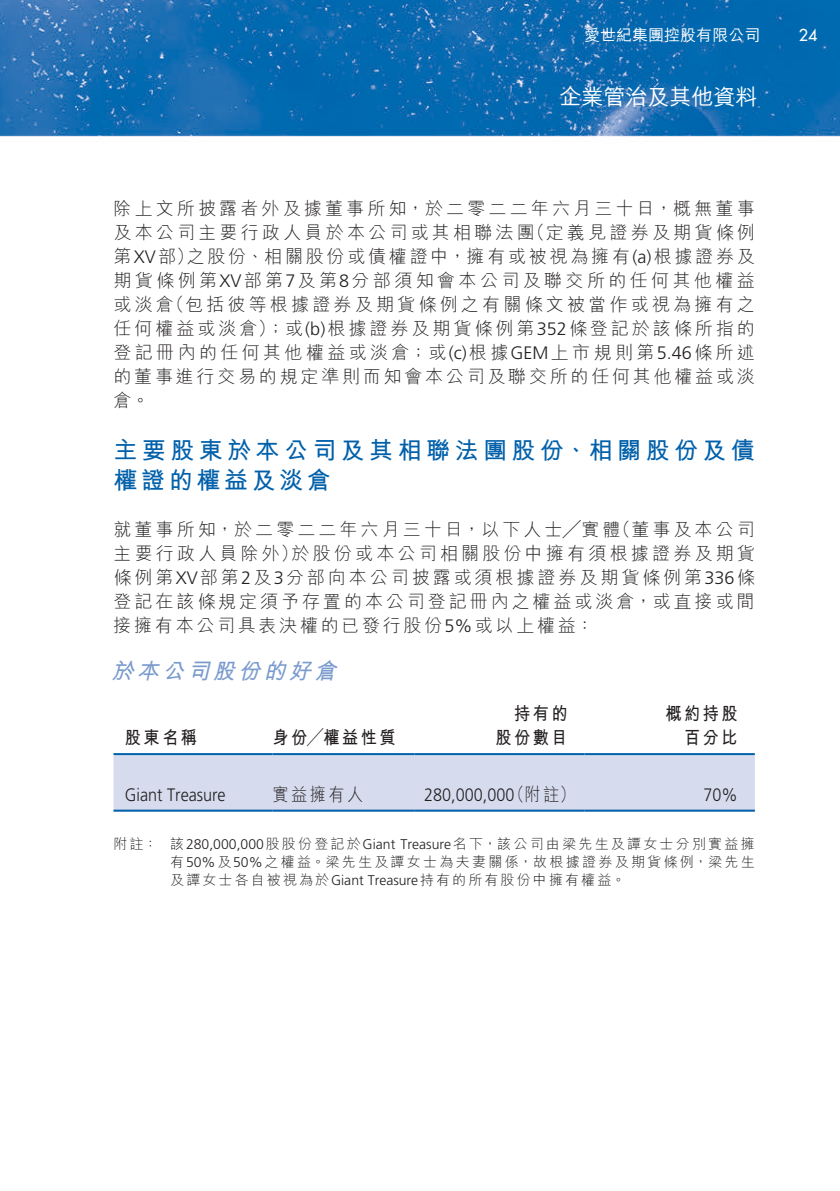
<style>
.page{position:relative;width:840px;height:1191px;background:#fff}
.page>*{position:absolute;margin:0;border:0;box-sizing:border-box;transform-origin:0 0}
._01_Heading_1{font:700 24px/30px "M Hei HK";letter-spacing:.185em;color:#0060aa}
.t1{font:500 22px "M Hei HK";color:#fff}
._02_Heading_2{font:italic 700 22px "M Hei HK";color:#7a9bcd}
._00_Body_text{font:300 18px/24px "M Hei HK";letter-spacing:.155em;color:#231f20;text-align:justify}
._50_Table_Body{font:300 18px "Frutiger LT Std";color:#231f20;scale:.9 1}
._50_Table_Body-2{font:700 18px "M Hei HK";letter-spacing:.15em;color:#231f20;scale:.9 1}
._50_Table_Body-3{font:300 18px "M Hei HK";letter-spacing:.15em;color:#231f20;scale:.9 1}
.t2{font:500 16px "M Hei HK";color:#fff}
.t3{font:500 16px "Futura Std";color:#fff}
._10_Notes_text{font:300 14px/18px "M Hei HK";letter-spacing:.155em;color:#231f20;text-align:justify}
.s1{font-family:"Frutiger LT Std"}
.s2{font-family:"M Hei HK"}
</style>
<div class="page">
<img style="left:0;top:0;width:839px;height:812px">
<div style="left:113px;top:755px;width:641px;height:54px;background:#d6dcee"></div>
<hr style="left:113px;top:753px;width:159px;height:2px;background:#0060aa">
<hr style="left:272px;top:753px;width:142px;height:2px;background:#0060aa">
<hr style="left:414px;top:753px;width:170px;height:2px;background:#0060aa">
<hr style="left:584px;top:753px;width:170px;height:2px;background:#0060aa">
<hr style="left:113px;top:809px;width:159px;height:2px;background:#0060aa">
<hr style="left:272px;top:809px;width:142px;height:2px;background:#0060aa">
<hr style="left:414px;top:809px;width:170px;height:2px;background:#0060aa">
<hr style="left:584px;top:809px;width:170px;height:2px;background:#0060aa">
<p class="t2" style="left:584px;top:23px;width:177px">愛世紀集團控股有限公司</p>
<p class="t3" style="left:798px;top:25px;width:20px">24</p>
<p class="t1" style="left:559px;top:81px;width:199px">企業管治及其他資料</p>
<p class="_00_Body_text" style="left:113px;top:196px;width:642px">除上文所披露者外及據董事所知，於二零二二年六月三十日，概無董事及本公司主要行政人員於本公司或其相聯法團（定義見證券及期貨條例第<span class="s1">XV</span>部）之股份、相關股份或債權證中，擁有或被視為擁有<span class="s1">(a)</span>根據證券及期貨條例第<span class="s1">XV</span>部第<span class="s1">7</span>及第<span class="s1">8</span>分部須知會本公司及聯交所的任何其他權益或淡倉（包括彼等根據證券及期貨條例之有關條文被當作或視為擁有之任何權益或淡倉）；或<span class="s1">(b)</span>根據證券及期貨條例第<span class="s1">352</span>條登記於該條所指的登記冊內的任何其他權益或淡倉；或<span class="s1">(c)</span>根據<span class="s1">GEM</span>上市規則第<span class="s1">5.46</span>條所述的董事進行交易的規定準則而知會本公司及聯交所的任何其他權益或淡倉。</p>
<p class="_01_Heading_1" style="left:113px;top:433px;width:642px">主要股東於本公司及其相聯法團股份、相關股份及債權證的權益及淡倉</p>
<p class="_00_Body_text" style="left:113px;top:517px;width:642px">就董事所知，於二零二二年六月三十日，以下人士╱實體（董事及本公司主要行政人員除外）於股份或本公司相關股份中擁有須根據證券及期貨條例第<span class="s1">XV</span>部第<span class="s1">2</span>及<span class="s1">3</span>分部向本公司披露或須根據證券及期貨條例第<span class="s1">336</span>條登記在該條規定須予存置的本公司登記冊內之權益或淡倉，或直接或間接擁有本公司具表決權的已發行股份<span class="s1">5%</span>或以上權益：</p>
<p class="_02_Heading_2" style="left:111px;top:654px;width:232px">於本公司股份的好倉</p>
<p class="_50_Table_Body-2" style="left:125px;top:724px;width:82px">股東名稱</p>
<p class="_50_Table_Body-2" style="left:272px;top:724px;width:138px">身份╱權益性質</p>
<p class="_50_Table_Body-2" style="left:513px;top:700px;width:61px">持有的</p>
<p class="_50_Table_Body-2" style="left:495px;top:724px;width:82px">股份數目</p>
<p class="_50_Table_Body-2" style="left:665px;top:700px;width:82px">概約持股</p>
<p class="_50_Table_Body-2" style="left:684px;top:724px;width:61px">百分比</p>
<p class="_50_Table_Body" style="left:125px;top:784px;width:113px">Giant Treasure</p>
<p class="_50_Table_Body-3" style="left:272px;top:785px;width:102px">實益擁有人</p>
<p class="_50_Table_Body" style="left:424px;top:784px;width:170px">280,000,000<span class="s2">（附註）</span></p>
<p class="_50_Table_Body" style="left:703px;top:784px;width:40px">70%</p>
<p class="_10_Notes_text" style="left:170px;top:834px;width:585px;text-indent:-57px">附註： 該<span class="s1">280,000,000</span>股股份登記於<span class="s1">Giant Treasure</span>名下，該公司由梁先生及譚女士分別實益擁有<span class="s1">50%</span>及<span class="s1">50%</span>之權益。梁先生及譚女士為夫妻關係，故根據證券及期貨條例，梁先生及譚女士各自被視為於<span class="s1">Giant Treasure</span>持有的所有股份中擁有權益。</p>
</div>
